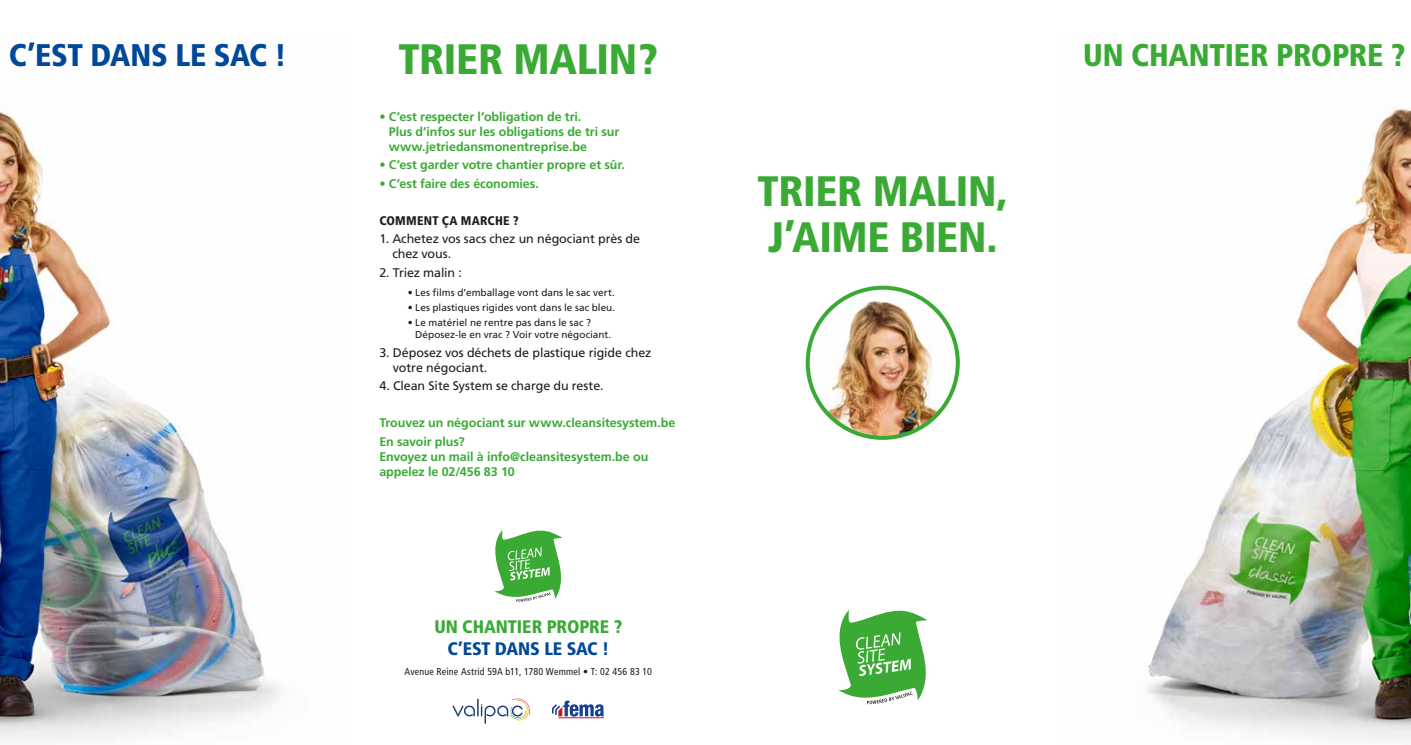
<style>
.page{position:relative;width:1411px;height:745px;background:#fff}
.page>*{position:absolute;margin:0;border:0;box-sizing:border-box;transform-origin:0 0}
.t1{font:900 condensed 42.5px/45px "Frutiger";letter-spacing:-.005em;color:#3aaa35}
.t2{font:900 condensed 31.25px "Frutiger";letter-spacing:-.005em;color:#3aaa35}
.t3{font:900 condensed 31.25px "Frutiger";letter-spacing:-.015em;color:#00489a}
.t4{font:900 condensed 18.12px "Frutiger";letter-spacing:-.005em;color:#3aaa35}
.t5{font:900 condensed 18.12px "Frutiger";letter-spacing:-.01em;color:#00489a}
.t6{font:700 12.5px/15px "Frutiger";letter-spacing:-.005em;color:#3aaa35}
.t7{font:12.5px/15px "Frutiger";letter-spacing:-.01em;color:#1d1d1b}
.t8{font:900 condensed 12.5px "Frutiger";letter-spacing:.02em;color:#1d1d1b}
.t9{font:10px/12.5px "Frutiger";letter-spacing:.005em;color:#1d1d1b}
.t10{font:condensed 10px "Frutiger";letter-spacing:.02em;color:#1d1d1b}
</style>
<div class="page">
<img style="left:1145px;top:105px;width:265px;height:634px">
<img style="left:0;top:111px;width:280px;height:628px">
<svg style="left:838px;top:610px;width:89px;height:93px"></svg>
<img style="left:807px;top:287px;width:150px;height:150px;border-radius:75px">
<div style="left:805px;top:285px;width:154px;height:154px;border:4px solid #3aaa35;border-radius:50%"></div>
<svg style="left:452px;top:698px;width:78px;height:25px"></svg>
<hr style="left:558px;top:717px;width:46px;height:1px;background:#cd171a">
<svg style="left:552px;top:700px;width:52px;height:16px"></svg>
<svg style="left:494px;top:530px;width:68px;height:71px"></svg>
<h2 class="t3" style="left:9px;top:36px;width:279px">C’EST DANS LE SAC !</h2>
<h2 class="t2" style="left:1082px;top:36px;width:324px">UN CHANTIER PROPRE ?</h2>
<h1 class="t1" style="left:398px;top:37px;width:261px">TRIER MALIN?</h1>
<p class="t6" style="left:389px;top:108px;width:232px;text-indent:-9px">• C’est respecter l’obligation de tri.<br>Plus d’infos sur les obligations de tri sur www.jetriedansmonentreprise.be</p>
<p class="t6" style="left:379px;top:157px;width:247px">• C’est garder votre chantier propre et sûr.</p>
<p class="t6" style="left:379px;top:176px;width:161px">• C’est faire des économies.</p>
<p class="t8" style="left:379px;top:213px;width:141px">COMMENT ÇA MARCHE ?</p>
<p class="t7" style="left:392px;top:231px;width:249px;text-indent:-13px">1. Achetez vos sacs chez un négociant près de chez vous.</p>
<p class="t7" style="left:379px;top:265px;width:84px">2. Triez malin :</p>
<p class="t9" style="left:407px;top:285px;width:209px">• Les films d’emballage vont dans le sac vert.</p>
<p class="t9" style="left:407px;top:300px;width:209px">• Les plastiques rigides vont dans le sac bleu.</p>
<p class="t9" style="left:415px;top:315px;width:197px;text-indent:-8px">• Le matériel ne rentre pas dans le sac ?<br>Déposez-le en vrac ? Voir votre négociant.</p>
<p class="t7" style="left:393px;top:344px;width:260px;text-indent:-14px">3. Déposez vos déchets de plastique rigide chez votre négociant.</p>
<p class="t7" style="left:379px;top:378px;width:226px">4. Clean Site System se charge du reste.</p>
<p class="t6" style="left:379px;top:413px;width:298px;line-height:18.5px">Trouvez un négociant sur www.cleansitesystem.be<br>En savoir plus?</p>
<p class="t6" style="left:379px;top:449px;width:270px">Envoyez un mail à info@cleansitesystem.be ou appelez le 02/456 83 10</p>
<h1 class="t1" style="left:757px;top:169px;width:252px">TRIER MALIN,<br>J’AIME BIEN.</h1>
<h3 class="t4" style="left:434px;top:615px;width:189px">UN CHANTIER PROPRE ?</h3>
<h3 class="t5" style="left:447px;top:637px;width:163px">C’EST DANS LE SAC !</h3>
<p class="t10" style="left:404px;top:665px;width:249px">Avenue Reine Astrid 59A b11, 1780 Wemmel • T: 02 456 83 10</p>
</div>
